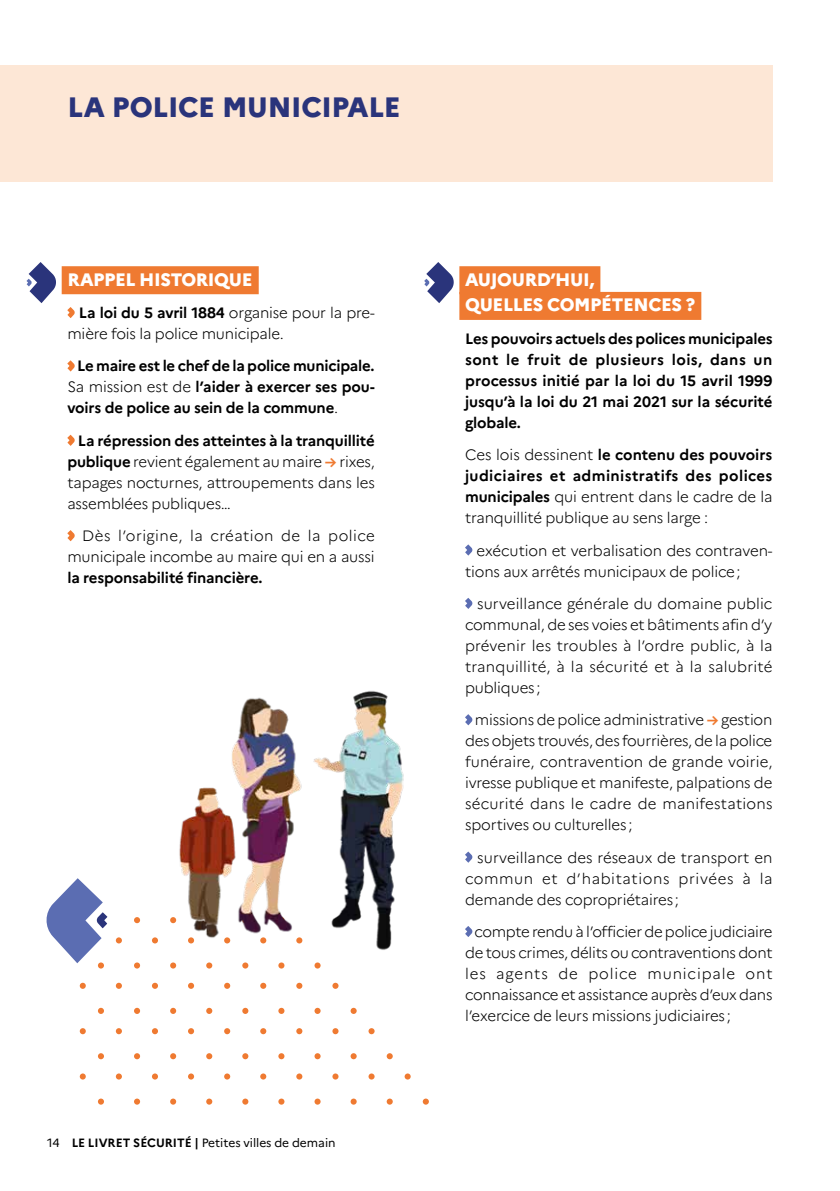
<style>
.page{position:relative;width:840px;height:1191px;background:#fff}
.page>*{position:absolute;margin:0;border:0;box-sizing:border-box;transform-origin:0 0}
.t1{font:800 28px "Marianne";letter-spacing:-.01em;color:#2a347b}
.t2{font:800 18px/25.6px "Marianne";letter-spacing:-.02em;color:#fff}
.t3{font:300 15px/21px "Marianne";letter-spacing:-.01em;color:#000;text-align:justify}
.t4{font:700 15px/21px "Marianne";letter-spacing:-.01em;color:#000;text-align:justify}
.t5{font:12px "Marianne";color:#000}
.s1{font-weight:700}
.s2{font-weight:300}
.s3{font-weight:700;color:#ef7a31}
</style>
<div class="page">
<svg style="left:98px;top:1098px;width:330px;height:6px"></svg>
<svg style="left:98px;top:1053px;width:294px;height:6px"></svg>
<svg style="left:80px;top:1073px;width:330px;height:6px"></svg>
<svg style="left:98px;top:1007px;width:258px;height:7px"></svg>
<svg style="left:80px;top:1028px;width:294px;height:6px"></svg>
<svg style="left:80px;top:982px;width:258px;height:6px"></svg>
<svg style="left:46px;top:878px;width:274px;height:90px"></svg>
<img style="left:125px;top:691px;width:279px;height:275px">
<svg style="left:27px;top:262px;width:29px;height:41px"></svg>
<svg style="left:424px;top:262px;width:30px;height:41px"></svg>
<div style="left:62px;top:266px;width:196px;height:28px;background:#ef7a31"></div>
<svg style="left:67px;top:307px;width:8px;height:11px"></svg>
<svg style="left:67px;top:360px;width:8px;height:11px"></svg>
<svg style="left:67px;top:435px;width:8px;height:11px"></svg>
<svg style="left:67px;top:530px;width:8px;height:11px"></svg>
<div style="left:459px;top:266px;width:141px;height:28px;background:#ef7a31"></div>
<div style="left:459px;top:292px;width:242px;height:28px;background:#ef7a31"></div>
<svg style="left:465px;top:544px;width:7px;height:11px"></svg>
<svg style="left:465px;top:598px;width:7px;height:11px"></svg>
<svg style="left:465px;top:714px;width:7px;height:11px"></svg>
<svg style="left:465px;top:851px;width:7px;height:11px"></svg>
<svg style="left:465px;top:926px;width:7px;height:11px"></svg>
<div style="left:0;top:65px;width:772px;height:85px;background:#fde7d6"></div>
<div style="left:0;top:97px;width:772px;height:85px;background:#fde7d6"></div>
<h1 class="t1" style="left:67px;top:90px;width:334px">LA POLICE MUNICIPALE</h1>
<p class="t2" style="left:67px;top:266px;width:187px">RAPPEL HISTORIQUE</p>
<p class="t3" style="left:67px;top:301px;width:309px;text-indent:11px"><span class="s1">La loi du 5 avril 1884</span> organise pour la pre&shy;mière fois la police municipale.</p>
<p class="t4" style="left:67px;top:355px;width:309px;text-indent:10px">Le maire est le chef de la police municipale.<br><span class="s2">Sa mission est de</span> l’aider à exercer ses pou&shy;voirs de police au sein de la commune<span class="s2">.</span></p>
<p class="t3" style="left:67px;top:429px;width:309px;text-indent:10px"><span class="s1">La répression des atteintes à la tranquillité publique</span> revient également au maire <span class="s3">→</span> rixes, tapages nocturnes, attroupements dans les assemblées publiques…</p>
<p class="t3" style="left:67px;top:524px;width:309px;text-align:right">Dès l’origine, la création de la police municipale incombe au maire qui en a aussi</p>
<p class="t4" style="left:67px;top:567px;width:196px">la responsabilité financière.</p>
<p class="t5" style="left:47px;top:1135px;width:290px">14 <span class="s1">LE LIVRET SÉCURITÉ |</span> Petites villes de demain</p>
<p class="t2" style="left:465px;top:266px;width:231px">AUJOURD’HUI,<br>QUELLES COMPÉTENCES ?</p>
<p class="t4" style="left:465px;top:328px;width:309px">Les pouvoirs actuels des polices municipales sont le fruit de plusieurs lois, dans un processus initié par la loi du 15 avril 1999 jusqu’à la loi du 21 mai 2021 sur la sécurité globale.</p>
<p class="t3" style="left:465px;top:443px;width:309px">Ces lois dessinent <span class="s1">le contenu des pouvoirs judiciaires et administratifs des polices municipales</span> qui entrent dans le cadre de la tranquillité publique au sens large :</p>
<p class="t3" style="left:465px;top:538px;width:309px;text-indent:12px">exécution et verbalisation des contraven&shy;tions aux arrêtés municipaux de police ;</p>
<p class="t3" style="left:465px;top:592px;width:309px;text-indent:12px">surveillance générale du domaine public communal, de ses voies et bâtiments afin d’y prévenir les troubles à l’ordre public, à la tranquillité, à la sécurité et à la salubrité publiques ;</p>
<p class="t3" style="left:465px;top:708px;width:309px;text-indent:10px">missions de police administrative <span class="s3">→</span> gestion des objets trouvés, des fourrières, de la police funéraire, contravention de grande voirie, ivresse publique et manifeste, palpations de sécurité dans le cadre de manifestations sportives ou culturelles ;</p>
<p class="t3" style="left:465px;top:845px;width:309px;text-indent:12px">surveillance des réseaux de transport en commun et d’habitations privées à la demande des copropriétaires ;</p>
<p class="t3" style="left:465px;top:920px;width:309px;text-indent:10px">compte rendu à l’officier de police judiciaire de tous crimes, délits ou contraventions dont les agents de police municipale ont connaissance et assistance auprès d’eux dans l’exercice de leurs missions judiciaires ;</p>
</div>
